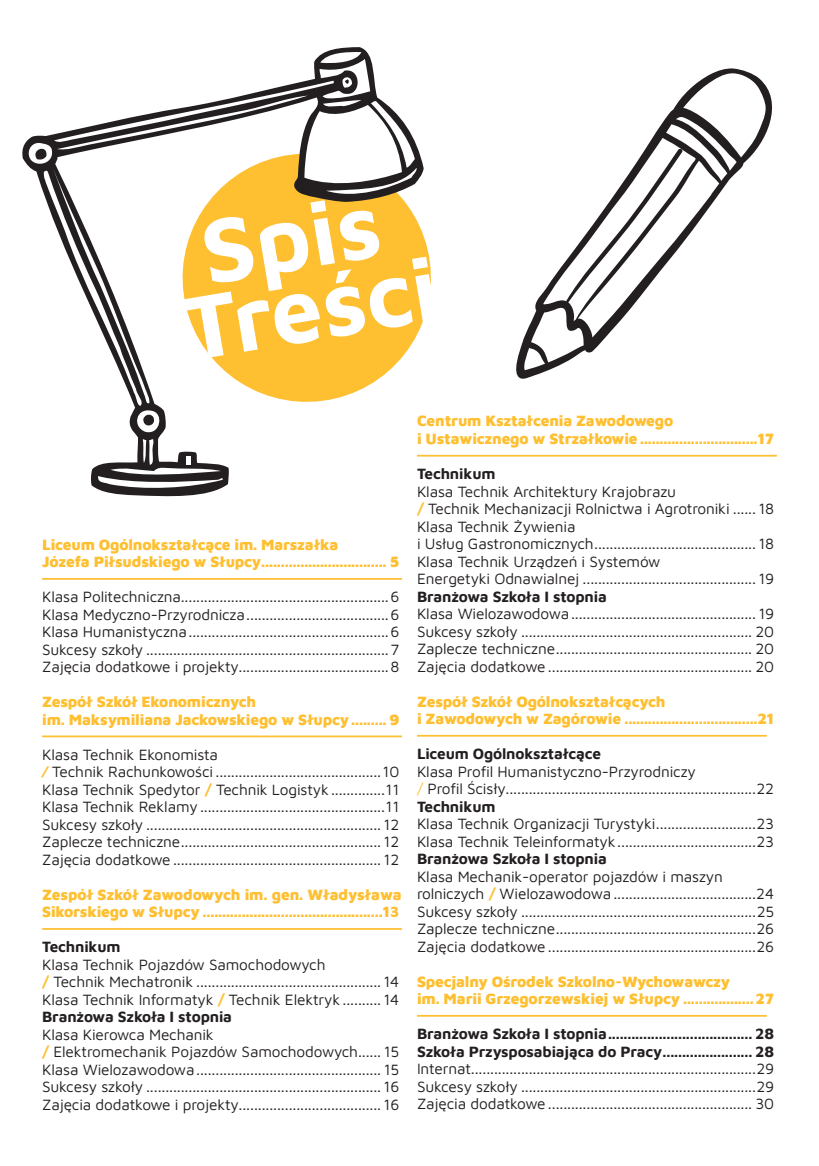
<style>
.page{position:relative;width:819px;height:1166px;background:#fff}
.page>*{position:absolute;margin:0;border:0;box-sizing:border-box;transform-origin:0 0}
.t1{font:700 92.4px/72.5px "Maven Pro";color:#fff;text-align:center}
.t2{font:15.4px/17.5px "Maven Pro";letter-spacing:-.01em;color:#231f20}
.t3{font:900 15.4px/17.5px "Maven Pro";letter-spacing:-.01em;color:#febf31}
.t4{font:700 15.4px/17.5px "Maven Pro";letter-spacing:-.01em;color:#231f20}
.s1{font-weight:900;color:#febf31}
.s2{font-weight:700}
.s3{color:#febf31}
</style>
<div class="page">
<svg style="left:516px;top:68px;width:257px;height:311px"></svg>
<svg style="left:423px;top:166px;width:8px;height:155px"></svg>
<svg style="left:22px;top:47px;width:401px;height:450px"></svg>
<svg style="left:28px;top:52px;width:389px;height:439px"></svg>
<hr style="left:42px;top:578px;width:360px;height:2px;background:#febf31">
<hr style="left:42px;top:735px;width:360px;height:2px;background:#febf31">
<hr style="left:42px;top:928px;width:360px;height:2px;background:#febf31">
<hr style="left:417px;top:455px;width:359px;height:1px;background:#febf31">
<hr style="left:417px;top:735px;width:349px;height:1px;background:#febf31">
<hr style="left:417px;top:1015px;width:349px;height:1px;background:#febf31">
<h1 class="t1" style="left:164px;top:218px;width:258px;rotate:-10deg">Spis<br>Treści</h1>
<p class="t3" style="left:42px;top:535px;width:358px">Liceum Ogólnokształcące im. Marszałka<br>Józefa Piłsudskiego w Słupcy................................ 5</p>
<p class="t2" style="left:42px;top:587px;width:359px;text-align:justify">Klasa Politechniczna......................................................6<br>Klasa Medyczno-Przyrodnicza.....................................6<br>Klasa Humanistyczna....................................................6<br>Sukcesy szkoły ...............................................................7<br>Zajęcia dodatkowe i projekty.......................................8</p>
<p class="t3" style="left:42px;top:692px;width:359px">Zespół Szkół Ekonomicznych<br>im. Maksymiliana Jackowskiego w Słupcy......... 9</p>
<p class="t2" style="left:42px;top:745px;width:359px">Klasa Technik Ekonomista<br><span class="s1">/</span> Technik Rachunkowości ...........................................10<br>Klasa Technik Spedytor <span class="s1">/</span> Technik Logistyk ..............11<br>Klasa Technik Reklamy ................................................11<br>Sukcesy szkoły ............................................................. 12<br>Zaplecze techniczne.................................................... 12<br>Zajęcia dodatkowe ...................................................... 12</p>
<p class="t3" style="left:42px;top:885px;width:361px">Zespół Szkół Zawodowych im. gen. Władysława<br>Sikorskiego w Słupcy ..............................................13</p>
<p class="t4" style="left:42px;top:937px;width:80px">Technikum</p>
<p class="t2" style="left:42px;top:955px;width:359px">Klasa Technik Pojazdów Samochodowych<br><span class="s1">/</span> Technik Mechatronik ................................................ 14<br>Klasa Technik Informatyk <span class="s1">/</span> Technik Elektryk .......... 14<br><span class="s2">Branżowa Szkoła I stopnia</span></p>
<p class="t2" style="left:42px;top:1025px;width:359px">Klasa Kierowca Mechanik<br><span class="s1">/</span> Elektromechanik Pojazdów Samochodowych...... 15<br>Klasa Wielozawodowa................................................ 15<br>Sukcesy szkoły ............................................................. 16<br>Zajęcia dodatkowe i projekty..................................... 16</p>
<p class="t3" style="left:417px;top:411px;width:358px">Centrum Kształcenia Zawodowego<br>i Ustawicznego w Strzałkowie ..............................17</p>
<p class="t4" style="left:417px;top:464px;width:80px">Technikum</p>
<p class="t2" style="left:417px;top:481px;width:359px">Klasa Technik Architektury Krajobrazu<br><span class="s1">/</span> Technik Mechanizacji Rolnictwa i Agrotroniki ...... 18<br>Klasa Technik Żywienia<br>i Usług Gastronomicznych.......................................... 18<br>Klasa Technik Urządzeń i Systemów<br>Energetyki Odnawialnej ............................................. 19</p>
<p class="t4" style="left:417px;top:586px;width:191px">Branżowa Szkoła I stopnia</p>
<p class="t2" style="left:417px;top:604px;width:359px;text-align:justify">Klasa Wielozawodowa................................................ 19<br>Sukcesy szkoły ............................................................ 20<br>Zaplecze techniczne................................................... 20<br>Zajęcia dodatkowe ..................................................... 20</p>
<p class="t3" style="left:417px;top:691px;width:359px">Zespół Szkół Ogólnokształcących<br>i Zawodowych w Zagórowie ..................................21</p>
<p class="t4" style="left:417px;top:744px;width:185px">Liceum Ogólnokształcące</p>
<p class="t2" style="left:417px;top:761px;width:359px">Klasa Profil Humanistyczno-Przyrodniczy<br><span class="s3">/</span> Profil Ścisły.................................................................22<br><span class="s2">Technikum</span></p>
<p class="t2" style="left:417px;top:814px;width:359px">Klasa Technik Organizacji Turystyki..........................23<br>Klasa Technik Teleinformatyk....................................23</p>
<p class="t4" style="left:417px;top:849px;width:191px">Branżowa Szkoła I stopnia</p>
<p class="t2" style="left:417px;top:866px;width:359px">Klasa Mechanik-operator pojazdów i maszyn rolniczych <span class="s1">/</span> Wielozawodowa.....................................24<br>Sukcesy szkoły .............................................................25<br>Zaplecze techniczne....................................................26<br>Zajęcia dodatkowe ......................................................26</p>
<p class="t3" style="left:417px;top:971px;width:358px">Specjalny Ośrodek Szkolno-Wychowawczy<br>im. Marii Grzegorzewskiej w Słupcy ..................27</p>
<p class="t4" style="left:417px;top:1024px;width:359px">Branżowa Szkoła I stopnia..................................... 28<br>Szkoła Przysposabiająca do Pracy....................... 28</p>
<p class="t2" style="left:417px;top:1059px;width:359px;text-align:justify">Internat..........................................................................29<br>Sukcesy szkoły .............................................................29<br>Zajęcia dodatkowe ..................................................... 30</p>
</div>
